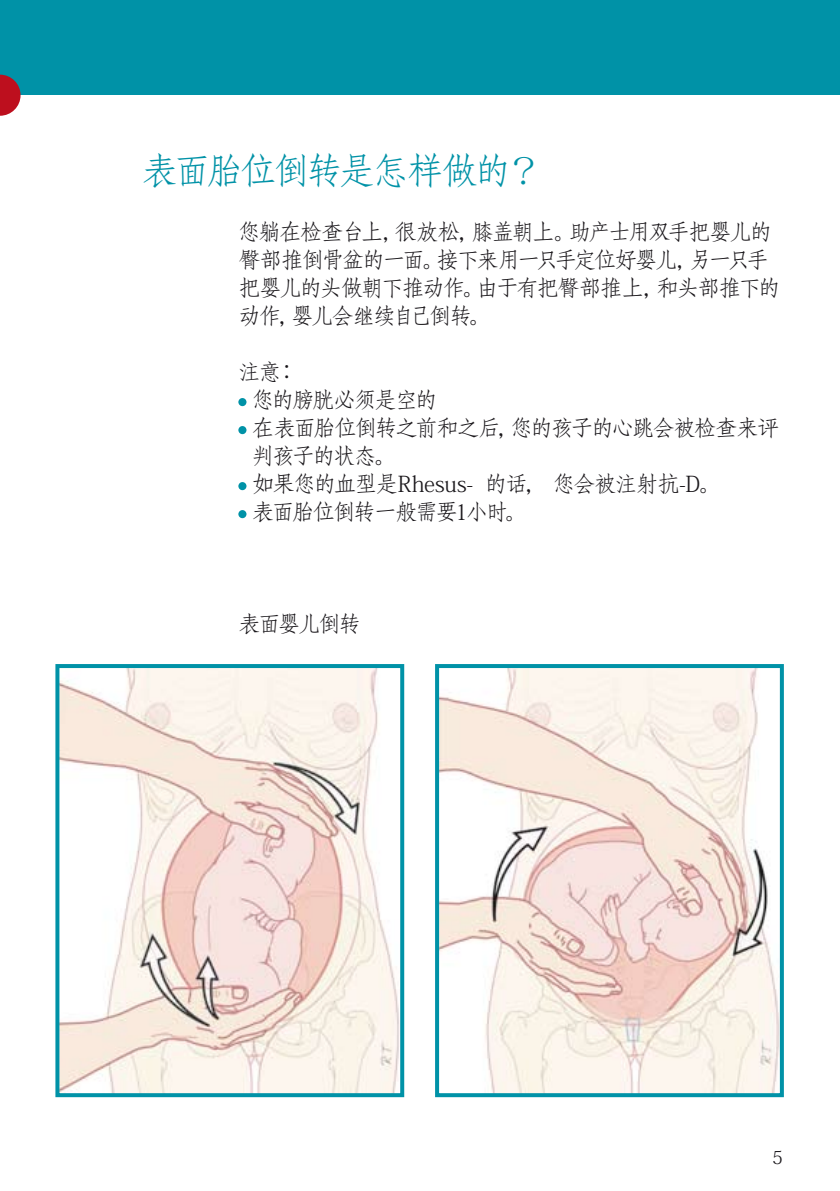
<style>
.page{position:relative;width:840px;height:1191px;background:#fff}
.page>*{position:absolute;margin:0;border:0;box-sizing:border-box;transform-origin:0 0}
.t1{font:36px "Adobe Fangsong Std";letter-spacing:-.07em;color:#0092a7}
.t2{font:22px/28px "Adobe Fangsong Std";letter-spacing:-.075em;color:#1a171b}
.t3{font:18px "Adobe Fangsong Std";color:#1a171b}
</style>
<div class="page">
<div style="left:0;top:0;width:839px;height:95px;background:#0092a7"></div>
<svg style="left:0;top:75px;width:21px;height:41px"></svg>
<div style="left:238px;top:398px;width:8px;height:8px;background:#0092a7;border-radius:50%"></div>
<div style="left:238px;top:426px;width:8px;height:8px;background:#0092a7;border-radius:50%"></div>
<div style="left:238px;top:482px;width:8px;height:8px;background:#0092a7;border-radius:50%"></div>
<div style="left:238px;top:510px;width:8px;height:8px;background:#0092a7;border-radius:50%"></div>
<img style="left:60px;top:669px;width:339px;height:423px">
<div style="left:55px;top:664px;width:349px;height:433px;border:4px solid #0092a7"></div>
<img style="left:440px;top:669px;width:338px;height:423px">
<div style="left:435px;top:664px;width:348px;height:433px;border:4px solid #0092a7"></div>
<h1 class="t1" style="left:142px;top:149px;width:401px">表面胎位倒转是怎样做的？</h1>
<p class="t2" style="left:238px;top:218px;width:543px">您躺在检查台上，很放松，膝盖朝上。助产士用双手把婴儿的臀部推倒骨盆的一面。接下来用一只手定位好婴儿，另一只手把婴儿的头做朝下推动作。由于有把臀部推上，和头部推下的动作，婴儿会继续自己倒转。</p>
<p class="t2" style="left:252px;top:358px;width:528px;text-indent:-14px">注意：<br>您的膀胱必须是空的<br>在表面胎位倒转之前和之后，您的孩子的心跳会被检查来评判孩子的状态。<br>如果您的血型是Rhesus- 的话， 您会被注射抗-D。<br>表面胎位倒转一般需要1小时。</p>
<p class="t2" style="left:238px;top:610px;width:124px">表面婴儿倒转</p>
<p class="t3" style="left:771px;top:1146px;width:12px">5</p>
</div>
